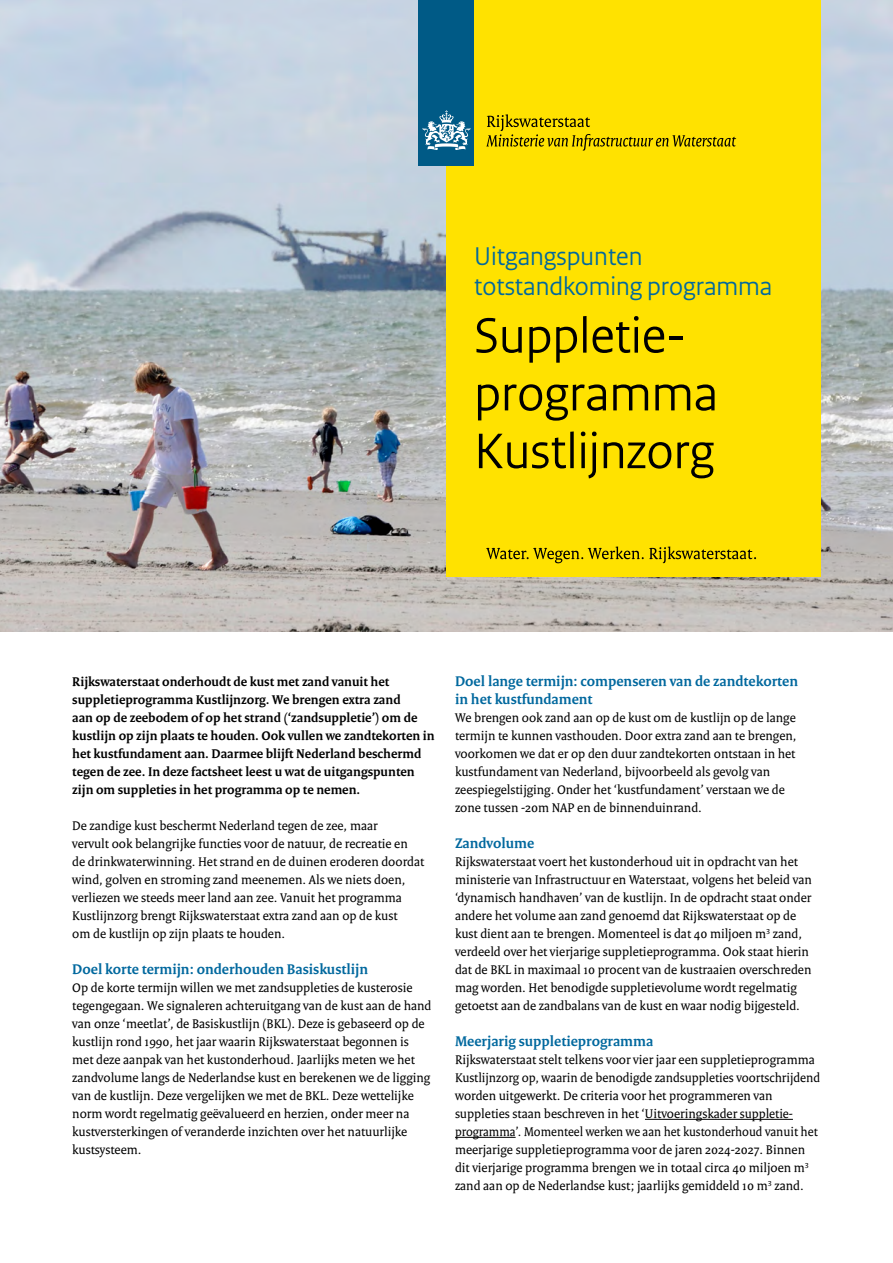
<style>
.page{position:relative;width:893px;height:1263px;background:#fff}
.page>*{position:absolute;margin:0;border:0;box-sizing:border-box;transform-origin:0 0}
.Titel_voorkant_2{font:52.5px/57.8px "Rijksoverheid Sans Heading";color:#000}
.Chapeau_donker{font:27px "Rijksoverheid Sans Heading";color:#00689e}
._05_RO_Alineakop{font:700 15px/18px "Rijksoverheid Serif";color:#00689e}
._10_RO_Broodtekst{font:13.5px/18px "Rijksoverheid Serif";color:#000}
.broodtekst_aangepast{font:13.5px/18px "Rijksoverheid Serif";color:#000}
._09_RO_Inleiding{font:700 13.5px/18px "Rijksoverheid Serif";color:#000}
</style>
<div class="page">
<img style="left:0;top:0;width:893px;height:631px">
<div style="left:446px;top:0;width:375px;height:576px;background:#ffe200"></div>
<hr style="left:645px;top:1119px;width:148px;height:1px;background:#000">
<hr style="left:455px;top:1137px;width:61px;height:1px;background:#000">
<div style="left:419px;top:0;width:55px;height:166px;background:#005a86"></div>
<svg style="left:423px;top:110px;width:47px;height:40px"></svg>
<svg style="left:486px;top:114px;width:250px;height:37px"></svg>
<svg style="left:486px;top:547px;width:270px;height:16px"></svg>
<h2 class="Chapeau_donker" style="left:474px;top:241px;width:170px">Uitgangspunten</h2>
<h2 class="Chapeau_donker" style="left:474px;top:270px;width:300px">totstandkoming programma</h2>
<h1 class="Titel_voorkant_2" style="left:474px;top:307px;width:245px">Suppletie&shy;programma<br>Kustlijnzorg</h1>
<p class="_09_RO_Inleiding" style="left:72px;top:672px;width:364px">Rijkswaterstaat onderhoudt de kust met zand vanuit het suppletieprogramma Kustlijnzorg. We brengen extra zand<br>aan op de zeebodem of op het strand (‘zandsuppletie’) om de kustlijn op zijn plaats te houden. Ook vullen we zandtekorten in het kustfundament aan. Daarmee blijft Nederland beschermd tegen de zee. In deze factsheet leest u wat de uitgangspunten zijn om suppleties in het programma op te nemen.</p>
<p class="_10_RO_Broodtekst" style="left:72px;top:816px;width:354px">De zandige kust beschermt Nederland tegen de zee, maar<br>vervult ook belangrijke functies voor de natuur, de recreatie en<br>de drinkwaterwinning. Het strand en de duinen eroderen doordat wind, golven en stroming zand meenemen. Als we niets doen, verliezen we steeds meer land aan zee. Vanuit het programma Kustlijnzorg brengt Rijkswaterstaat extra zand aan op de kust<br>om de kustlijn op zijn plaats te houden.</p>
<h3 class="_05_RO_Alineakop" style="left:72px;top:960px;width:297px">Doel korte termijn: onderhouden Basiskustlijn</h3>
<p class="_10_RO_Broodtekst" style="left:72px;top:978px;width:361px">Op de korte termijn willen we met zandsuppleties de kusterosie tegengegaan. We signaleren achteruitgang van de kust aan de hand van onze ‘meetlat’, de Basiskustlijn (BKL). Deze is gebaseerd op de kustlijn rond 1990, het jaar waarin Rijkswaterstaat begonnen is met deze aanpak van het kustonderhoud. Jaarlijks meten we het zandvolume langs de Nederlandse kust en berekenen we de ligging van de kustlijn. Deze vergelijken we met de BKL. Deze wettelijke norm wordt regelmatig geëvalueerd en herzien, onder meer na kustversterkingen of veranderde inzichten over het natuurlijke kustsysteem.</p>
<h3 class="_05_RO_Alineakop" style="left:455px;top:672px;width:345px">Doel lange termijn: compenseren van de zandtekorten in het kustfundament</h3>
<p class="_10_RO_Broodtekst" style="left:455px;top:708px;width:343px">We brengen ook zand aan op de kust om de kustlijn op de lange termijn te kunnen vasthouden. Door extra zand aan te brengen, voorkomen we dat er op den duur zandtekorten ontstaan in het kustfundament van Nederland, bijvoorbeeld als gevolg van zeespiegelstijging. Onder het ‘kustfundament’ verstaan we de zone tussen -20m NAP en de binnenduinrand.</p>
<h3 class="_05_RO_Alineakop" style="left:455px;top:834px;width:81px">Zandvolume</h3>
<p class="broodtekst_aangepast" style="left:455px;top:852px;width:358px">Rijkswaterstaat voert het kustonderhoud uit in opdracht van het ministerie van Infrastructuur en Waterstaat, volgens het beleid van ‘dynamisch handhaven’ van de kustlijn. In de opdracht staat onder andere het volume aan zand genoemd dat Rijkswaterstaat op de kust dient aan te brengen. Momenteel is dat 40 miljoen m<sup>3</sup> zand, verdeeld over het vierjarige suppletieprogramma. Ook staat hierin dat de BKL in maximaal 10 procent van de kustraaien overschreden mag worden. Het benodigde suppletievolume wordt regelmatig getoetst aan de zandbalans van de kust en waar nodig bijgesteld.</p>
<h3 class="_05_RO_Alineakop" style="left:455px;top:1032px;width:200px">Meerjarig suppletieprogramma</h3>
<p class="_10_RO_Broodtekst" style="left:455px;top:1050px;width:367px">Rijkswaterstaat stelt telkens voor vier jaar een suppletieprogramma Kustlijnzorg op, waarin de benodigde zandsuppleties voortschrijdend worden uitgewerkt. De criteria voor het programmeren van suppleties staan beschreven in het ‘Uitvoeringskader suppletie&shy;programma’. Momenteel werken we aan het kustonderhoud vanuit het meerjarige suppletieprogramma voor de jaren 2024-2027. Binnen dit vierjarige programma brengen we in totaal circa 40 miljoen m<sup>3 </sup>zand aan op de Nederlandse kust; jaarlijks gemiddeld 10 m<sup>3</sup> zand.</p>
</div>
